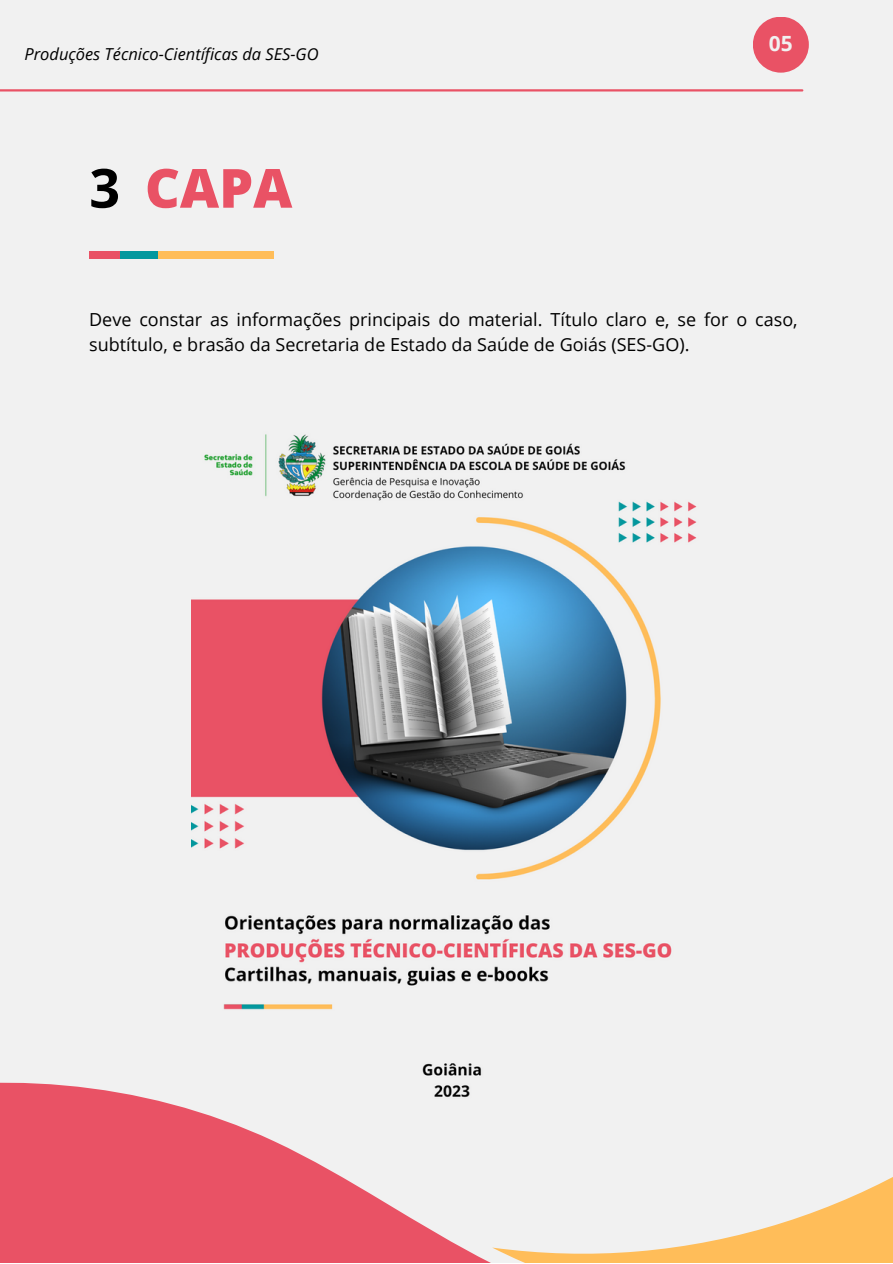
<style>
.page{position:relative;width:893px;height:1264px;background:#fff}
.page>*{position:absolute;margin:0;border:0;box-sizing:border-box;transform-origin:0 0}
.t1{font:800 54px "Open Sans";color:#e95265}
.t2{font:700 54px "Open Sans";color:#000}
.t3{font:700 21px "Open Sans";color:#f1f1f1}
.t4{font:18px/24.8px "Open Sans";color:#000}
.t5{font:italic 16.5px "Open Sans";color:#000}
</style>
<div class="page">
<div style="left:0;top:0;width:892px;height:1262px;background:#f1f1f1"></div>
<hr style="left:0;top:89px;width:802px;height:2px;background:#e95265">
<div style="left:752px;top:17px;width:56px;height:56px;background:#e95265;border-radius:50%"></div>
<svg style="left:0;top:1082px;width:489px;height:180px;fill:#e95265"></svg>
<svg style="left:492px;top:1177px;width:400px;height:85px"></svg>
<div style="left:89px;top:251px;width:185px;height:8px;background:#ffbd59"></div>
<div style="left:89px;top:251px;width:68px;height:8px;background:#03989e"></div>
<div style="left:89px;top:251px;width:31px;height:8px;background:#e95265"></div>
<img style="left:192px;top:434px;width:505px;height:674px">
<p class="t5" style="left:24px;top:42px;width:296px">Produções Técnico-Científicas da SES-GO</p>
<h1 class="t2" style="left:89px;top:150px;width:32px">3</h1>
<h1 class="t1" style="left:145px;top:150px;width:149px">CAPA</h1>
<p class="t3" style="left:768px;top:29px;width:25px">05</p>
<p class="t4" style="left:89px;top:307px;width:709px">Deve constar as informações principais do material. Título claro e, se for o caso, subtítulo, e brasão da Secretaria de Estado da Saúde de Goiás (SES-GO).</p>
</div>
